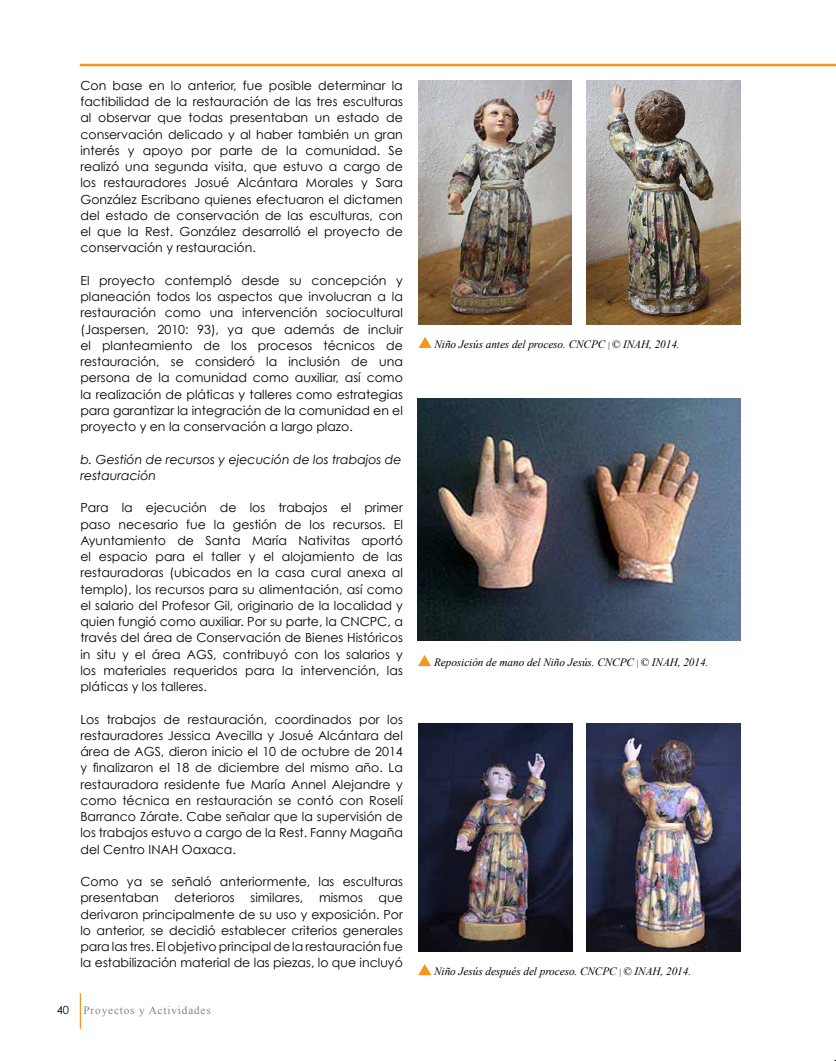
<style>
.page{position:relative;width:836px;height:1061px;background:#fff}
.page>*{position:absolute;margin:0;border:0;box-sizing:border-box;transform-origin:0 0}
.t1{font:12.5px/16.2px "Century Gothic";color:#000;text-align:justify}
.t2{font:italic 12.5px/16.2px "Century Gothic";color:#000}
.t3{font:italic 11.25px "Times New Roman";letter-spacing:-.005em;color:#000}
.t4{font:11.25px "Times New Roman";letter-spacing:.075em;color:#808285}
.t5{font:11.25px "Century Gothic";color:#000}
.s1{font-style:normal;font-size:8.75px}
</style>
<div class="page">
<hr style="left:80px;top:993px;width:1px;height:36px;background:#f7941e">
<hr style="left:80px;top:64px;width:756px;height:2px;background:#f7941e">
<img style="left:419px;top:80px;width:153px;height:244px">
<img style="left:587px;top:80px;width:153px;height:244px">
<svg style="left:419px;top:337px;width:13px;height:11px"></svg>
<img style="left:418px;top:399px;width:322px;height:241px">
<svg style="left:418px;top:655px;width:13px;height:11px"></svg>
<img style="left:419px;top:724px;width:153px;height:227px">
<img style="left:587px;top:724px;width:154px;height:227px">
<svg style="left:418px;top:964px;width:13px;height:11px"></svg>
<p class="t1" style="left:80px;top:77px;width:324px">Con base en lo anterior, fue posible determinar la factibilidad de la restauración de las tres esculturas al observar que todas presentaban un estado de conservación delicado y al haber también un gran interés y apoyo por parte de la comunidad. Se realizó una segunda visita, que estuvo a cargo de los restauradores Josué Alcántara Morales y Sara González Escribano quienes efectuaron el dictamen del estado de conservación de las esculturas, con el que la Rest. González desarrolló el proyecto de conservación y restauración.</p>
<p class="t1" style="left:80px;top:272px;width:324px">El proyecto contempló desde su concepción y planeación todos los aspectos que involucran a la restauración como una intervención sociocultural (Jaspersen, 2010: 93), ya que además de incluir el planteamiento de los procesos técnicos de restauración, se consideró la inclusión de una persona de la comunidad como auxiliar, así como la realización de pláticas y talleres como estrategias para garantizar la integración de la comunidad en el proyecto y en la conservación a largo plazo.</p>
<p class="t2" style="left:80px;top:451px;width:323px">b. Gestión de recursos y ejecución de los trabajos de restauración</p>
<p class="t1" style="left:80px;top:499px;width:324px">Para la ejecución de los trabajos el primer paso necesario fue la gestión de los recursos. El Ayuntamiento de Santa María Nativitas aportó el espacio para el taller y el alojamiento de las restauradoras (ubicados en la casa cural anexa al templo), los recursos para su alimentación, así como el salario del Profesor Gil, originario de la localidad y quien fungió como auxiliar. Por su parte, la CNCPC, a través del área de Conservación de Bienes Históricos in situ y el área AGS, contribuyó con los salarios y los materiales requeridos para la intervención, las pláticas y los talleres.</p>
<p class="t1" style="left:80px;top:711px;width:324px">Los trabajos de restauración, coordinados por los restauradores Jessica Avecilla y Josué Alcántara del área de AGS, dieron inicio el 10 de octubre de 2014 y finalizaron el 18 de diciembre del mismo año. La restauradora residente fue María Annel Alejandre y como técnica en restauración se contó con Roselí Barranco Zárate. Cabe señalar que la supervisión de los trabajos estuvo a cargo de la Rest. Fanny Magaña del Centro INAH Oaxaca.</p>
<p class="t1" style="left:80px;top:873px;width:324px">Como ya se señaló anteriormente, las esculturas presentaban</p>
<p class="t1" style="left:175px;top:889px;width:62px">deterioros</p>
<p class="t1" style="left:251px;top:889px;width:54px">similares,</p>
<p class="t1" style="left:319px;top:889px;width:45px">mismos</p>
<p class="t1" style="left:80px;top:889px;width:324px;text-indent:298px">que derivaron principalmente de su uso y exposición. Por lo anterior, se decidió establecer criterios generales para las tres. El objetivo principal de la restauración fue la estabilización material de las piezas, lo que incluyó</p>
<p class="t5" style="left:57px;top:1003px;width:14px">40</p>
<p class="t4" style="left:84px;top:1002px;width:129px">Proyectos y Actividades</p>
<p class="t3" style="left:434px;top:336px;width:247px">Niño Jesús antes del proceso. CNCPC <span class="s1">|</span> © INAH, 2014.</p>
<p class="t3" style="left:434px;top:654px;width:276px">Reposición de mano del Niño Jesús. CNCPC <span class="s1">|</span> © INAH, 2014.</p>
<p class="t3" style="left:434px;top:963px;width:258px">Niño Jesús después del proceso. CNCPC <span class="s1">|</span> © INAH, 2014.</p>
</div>
